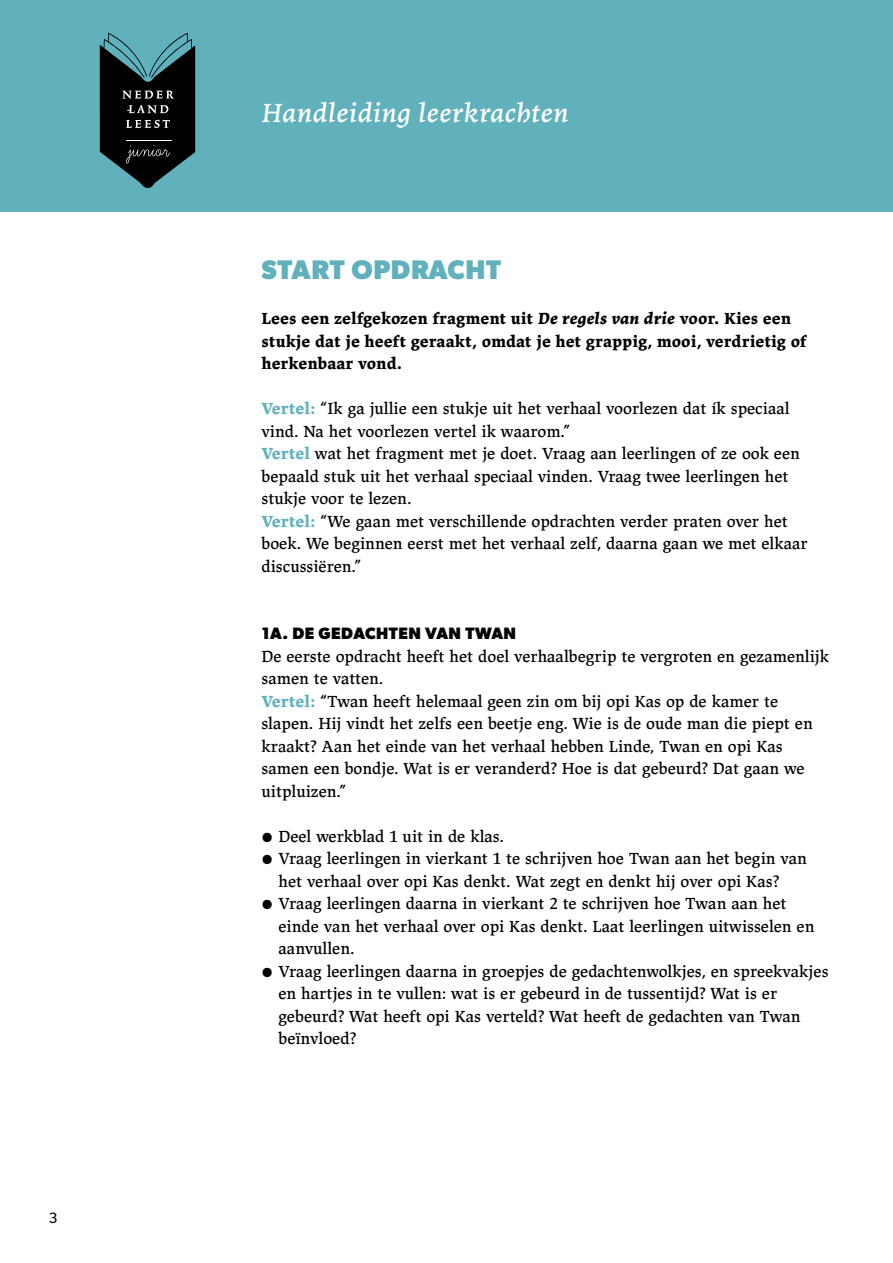
<style>
.page{position:relative;width:893px;height:1263px;background:#fff}
.page>*{position:absolute;margin:0;border:0;box-sizing:border-box;transform-origin:0 0}
.t1{font:italic 27px "Lapture Caption";letter-spacing:.01em;color:#fff}
.t2{font:700 27px "Gibson";letter-spacing:.025em;color:#60b1bc}
.t3{font:16.5px/22.5px "Lapture Caption";color:#000}
.t4{font:700 16.5px/22.5px "Lapture Caption";color:#000}
.t5{font:700 16.5px "Gibson";letter-spacing:.03em;color:#000}
.t6{font:15px "Gibson";color:#000}
.s1{font-style:italic}
.s2{font-weight:700;color:#60b1bc}
.s3{font-size:31.5px}
</style>
<div class="page">
<div style="left:0;top:0;width:893px;height:212px;background:#60b1bc"></div>
<svg style="left:100px;top:33px;width:95px;height:155px"></svg>
<p class="t6" style="left:49px;top:1208px;width:10px">3</p>
<h1 class="t1" style="left:261px;top:96px;width:309px">Handleiding leerkrachten</h1>
<h1 class="t2" style="left:261px;top:254px;width:241px">START OPDRACHT</h1>
<p class="t4" style="left:261px;top:307px;width:547px">Lees een zelfgekozen fragment uit <span class="s1">De regels van drie</span> voor. Kies een stukje dat je heeft geraakt, omdat je het grappig, mooi, verdrietig of herkenbaar vond.</p>
<p class="t3" style="left:261px;top:397px;width:548px"><span class="s2">Vertel:</span> “Ik ga jullie een stukje uit het verhaal voorlezen dat ík speciaal vind. Na het voorlezen vertel ik waarom.”<br><span class="s2">Vertel</span> wat het fragment met je doet. Vraag aan leerlingen of ze ook een bepaald stuk uit het verhaal speciaal vinden. Vraag twee leerlingen het stukje voor te lezen.<br><span class="s2">Vertel:</span> “We gaan met verschillende opdrachten verder praten over het boek. We beginnen eerst met het verhaal zelf, daarna gaan we met elkaar discussiëren.”</p>
<p class="t5" style="left:261px;top:624px;width:256px">1A. DE GEDACHTEN VAN TWAN</p>
<p class="t3" style="left:261px;top:645px;width:569px">De eerste opdracht heeft het doel verhaalbegrip te vergroten en gezamenlijk samen te vatten.<br><span class="s2">Vertel:</span> “Twan heeft helemaal geen zin om bij opi Kas op de kamer te slapen. Hij vindt het zelfs een beetje eng. Wie is de oude man die piept en kraakt? Aan het einde van het verhaal hebben Linde, Twan en opi Kas samen een bondje. Wat is er veranderd? Hoe is dat gebeurd? Dat gaan we uitpluizen.”</p>
<p class="t3" style="left:261px;top:825px;width:244px"><span class="s3">•</span> Deel werkblad 1 uit in de klas.</p>
<p class="t3" style="left:279px;top:847px;width:530px;text-indent:-17px"><span class="s3">•</span> Vraag leerlingen in vierkant 1 te schrijven hoe Twan aan het begin van het verhaal over opi Kas denkt. Wat zegt en denkt hij over opi Kas?</p>
<p class="t3" style="left:279px;top:892px;width:537px;text-indent:-17px"><span class="s3">•</span> Vraag leerlingen daarna in vierkant 2 te schrijven hoe Twan aan het einde van het verhaal over opi Kas denkt. Laat leerlingen uitwisselen en aanvullen.</p>
<p class="t3" style="left:279px;top:960px;width:552px;text-indent:-17px"><span class="s3">•</span> Vraag leerlingen daarna in groepjes de gedachtenwolkjes, en spreekvakjes en hartjes in te vullen: wat is er gebeurd in de tussentijd? Wat is er gebeurd? Wat heeft opi Kas verteld? Wat heeft de gedachten van Twan beïnvloed?</p>
</div>
